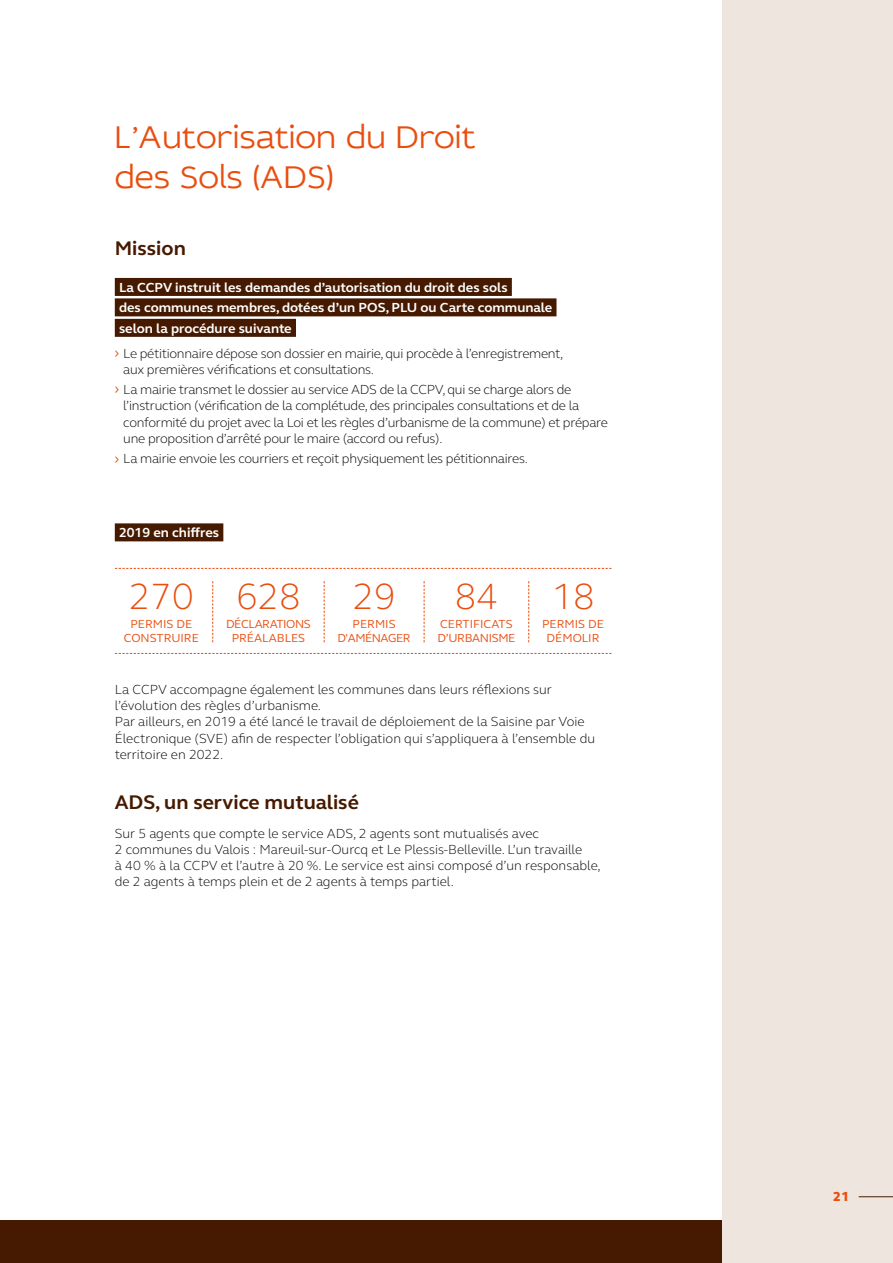
<style>
.page{position:relative;width:893px;height:1263px;background:#fff}
.page>*{position:absolute;margin:0;border:0;box-sizing:border-box;transform-origin:0 0}
.t1{font:300 37.5px "FS Elliot";color:#e94e0f}
.t2{font:300 33px/39.6px "Idealist Sans";color:#e94e0f}
.t3{font:700 20.25px "FS Elliot";color:#461a00}
.t4{font:300 13.5px/16.2px "FS Elliot";color:#000}
.t5{font:300 13.5px/16.2px "FS Elliot";letter-spacing:-.02em;color:#000}
.t6{font:700 13.5px/20.4px "FS Elliot";color:#fff}
.t7{font:800 13.5px "FS Elliot";color:#e94e0f}
.t8{font:12px/14.4px "FS Elliot";color:#e94e0f;text-align:center}
.t9{font:12px/14.4px "FS Elliot";letter-spacing:-.025em;color:#e94e0f;text-align:center}
.t10{font:12px/14.4px "FS Elliot";letter-spacing:-.02em;color:#e94e0f}
.t11{font:12px/14.4px "FS Elliot";letter-spacing:-.04em;color:#e94e0f;text-align:center}
.s1{font-weight:400;color:#e94e0f}
</style>
<div class="page">
<div style="left:0;top:1220px;width:893px;height:43px;background:#461a00"></div>
<div style="left:722px;top:0;width:171px;height:1263px;background:#efe5df"></div>
<hr style="left:0;top:0;width:1px;height:1263px;background:#fff">
<div style="left:115px;top:278px;width:397px;height:18px;background:#461a00"></div>
<div style="left:115px;top:298px;width:441px;height:18px;background:#461a00"></div>
<div style="left:115px;top:319px;width:181px;height:18px;background:#461a00"></div>
<div style="left:115px;top:523px;width:108px;height:18px;background:#461a00"></div>
<svg style="left:212px;top:581px;width:1px;height:61px"></svg>
<svg style="left:324px;top:581px;width:1px;height:61px"></svg>
<svg style="left:424px;top:581px;width:1px;height:61px"></svg>
<svg style="left:528px;top:581px;width:1px;height:61px"></svg>
<svg style="left:115px;top:568px;width:496px;height:1px"></svg>
<svg style="left:115px;top:653px;width:496px;height:1px"></svg>
<hr style="left:859px;top:1196px;width:34px;height:1px;background:#461a00">
<h2 class="t2" style="left:115px;top:116px;width:362px">L’Autorisation du Droit des Sols (ADS)</h2>
<h3 class="t3" style="left:115px;top:234px;width:73px">Mission</h3>
<p class="t6" style="left:119px;top:277px;width:435px">La CCPV instruit les demandes d’autorisation du droit des sols<br>des communes membres, dotées d’un POS, PLU ou Carte communale selon la procédure suivante</p>
<p class="t5" style="left:123px;top:344px;width:442px;text-indent:-9px"><span class="s1">›</span> Le pétitionnaire dépose son dossier en mairie, qui procède à l’enregistrement, aux premières vérifications et consultations.</p>
<p class="t5" style="left:123px;top:381px;width:486px;text-indent:-9px"><span class="s1">›</span> La mairie transmet le dossier au service ADS de la CCPV, qui se charge alors de l’instruction (vérification de la complétude, des principales consultations et de la conformité du projet avec la Loi et les règles d’urbanisme de la commune) et prépare une proposition d’arrêté pour le maire (accord ou refus).</p>
<p class="t5" style="left:115px;top:450px;width:415px"><span class="s1">›</span> La mairie envoie les courriers et reçoit physiquement les pétitionnaires.</p>
<p class="t6" style="left:119px;top:522px;width:102px">2019 en chiffres</p>
<h1 class="t1" style="left:129px;top:571px;width:66px">270</h1>
<p class="t8" style="left:124px;top:616px;width:77px">PERMIS DE<br>CONSTRUIRE</p>
<h1 class="t1" style="left:236px;top:571px;width:66px">628</h1>
<p class="t9" style="left:226px;top:616px;width:86px">DÉCLARATIONS<br>PRÉALABLES</p>
<h1 class="t1" style="left:353px;top:571px;width:45px">29</h1>
<p class="t11" style="left:337px;top:616px;width:75px">PERMIS<br>D'AMÉNAGER</p>
<h1 class="t1" style="left:455px;top:571px;width:45px">84</h1>
<p class="t10" style="left:437px;top:616px;width:79px">CERTIFICATS<br>D’URBANISME</p>
<h1 class="t1" style="left:551px;top:571px;width:45px">18</h1>
<p class="t8" style="left:542px;top:616px;width:63px">PERMIS DE<br>DÉMOLIR</p>
<p class="t4" style="left:115px;top:681px;width:482px">La CCPV accompagne également les communes dans leurs réflexions sur l’évolution des règles d’urbanisme.<br>Par ailleurs, en 2019 a été lancé le travail de déploiement de la Saisine par Voie Électronique (SVE) afin de respecter l’obligation qui s’appliquera à l’ensemble du territoire en 2022.</p>
<h3 class="t3" style="left:115px;top:788px;width:246px">ADS, un service mutualisé</h3>
<p class="t4" style="left:115px;top:824px;width:487px">Sur 5 agents que compte le service ADS, 2 agents sont mutualisés avec<br>2 communes du Valois : Mareuil-sur-Ourcq et Le Plessis-Belleville. L’un travaille<br>à 40 % à la CCPV et l’autre à 20 %. Le service est ainsi composé d’un responsable, de 2 agents à temps plein et de 2 agents à temps partiel.</p>
<p class="t7" style="left:833px;top:1187px;width:17px">21</p>
</div>
